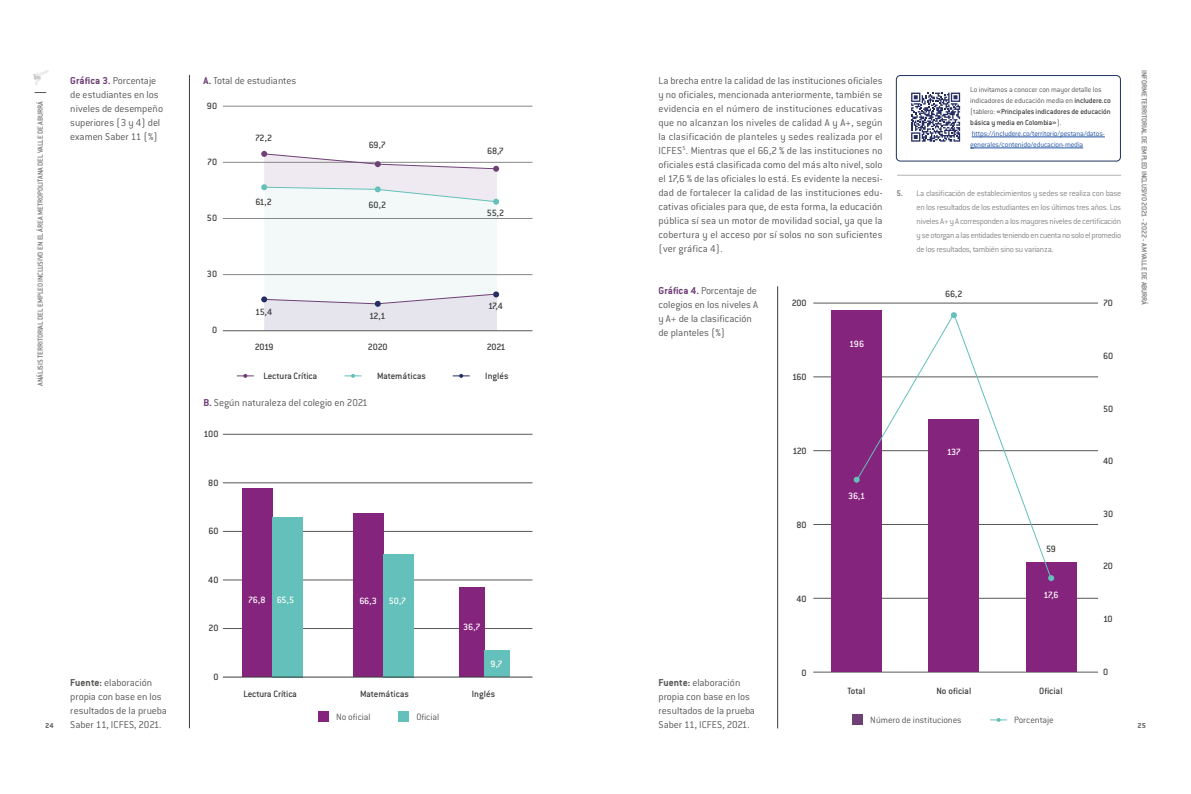
<style>
.page{position:relative;width:1191px;height:794px;background:#fff}
.page>*{position:absolute;margin:0;border:0;box-sizing:border-box;transform-origin:0 0}
.t1{font:300 11px/14px "Conduit ITC Std";letter-spacing:-.005em;color:#575756}
.t2{font:500 10px "Conduit ITC Std";letter-spacing:-.01em;color:#3c3c3b}
.t3{font:300 10px "Conduit ITC Std";letter-spacing:-.005em;color:#575756}
.t4{font:500 10px "Conduit ITC Std";letter-spacing:-.035em;color:#fff}
.t5{font:300 9px/14px "Conduit ITC Std";letter-spacing:-.035em;color:#878787;text-align:justify}
.t6{font:300 8px/11px "Conduit ITC Std";letter-spacing:-.015em;color:#2454a2}
.t7{font:500 8px "Conduit ITC Std";letter-spacing:-.01em;color:#706f6f}
.t8{font:800 8px "Conduit ITC Std";color:#706f6f}
.s1{font-weight:700;color:#6f4076}
.s2{color:#575756}
.s3{font-weight:500;color:#3c3c3b}
.s4{font-weight:700}
</style>
<div class="page">
<hr style="left:897px;top:175px;width:224px;height:1px;background:#b3b2b2">
<hr style="left:777px;top:286px;width:1px;height:442px;background:#3c3c3b">
<svg style="left:990px;top:718px;width:17px;height:4px"></svg>
<div style="left:852px;top:715px;width:10px;height:10px;background:#6f4076"></div>
<hr style="left:813px;top:672px;width:285px;height:1px;background:#575756">
<hr style="left:813px;top:303px;width:285px;height:1px;background:#575756">
<hr style="left:813px;top:377px;width:285px;height:1px;background:#575756">
<hr style="left:813px;top:450px;width:285px;height:1px;background:#575756">
<hr style="left:813px;top:524px;width:285px;height:1px;background:#575756">
<hr style="left:813px;top:598px;width:285px;height:1px;background:#575756">
<div style="left:831px;top:310px;width:50px;height:362px;background:#85247d"></div>
<div style="left:929px;top:419px;width:50px;height:253px;background:#85247d"></div>
<div style="left:1026px;top:562px;width:50px;height:110px;background:#85247d"></div>
<svg style="left:856px;top:311px;width:196px;height:269px"></svg>
<svg style="left:853px;top:477px;width:6px;height:6px"></svg>
<svg style="left:951px;top:312px;width:6px;height:6px"></svg>
<svg style="left:1048px;top:575px;width:6px;height:6px"></svg>
<hr style="left:971px;top:137px;width:133px;height:1px;background:#2454a2">
<hr style="left:970px;top:148px;width:113px;height:1px;background:#2454a2">
<div style="left:896px;top:75px;width:224px;height:86px;border:1px solid #1f325e;border-radius:4px"></div>
<svg style="left:911px;top:93px;width:49px;height:49px"></svg>
<svg style="left:33px;top:70px;width:16px;height:15px"></svg>
<hr style="left:189px;top:75px;width:1px;height:653px;background:#3c3c3b">
<hr style="left:223px;top:330px;width:309px;height:1px;background:#575756">
<hr style="left:223px;top:106px;width:309px;height:1px;background:#878787">
<hr style="left:223px;top:162px;width:309px;height:1px;background:#878787">
<hr style="left:223px;top:218px;width:309px;height:1px;background:#878787">
<hr style="left:223px;top:274px;width:309px;height:1px;background:#878787">
<svg style="left:237px;top:374px;width:17px;height:4px"></svg>
<svg style="left:344px;top:374px;width:17px;height:4px"></svg>
<svg style="left:453px;top:374px;width:17px;height:4px"></svg>
<svg style="left:261px;top:151px;width:238px;height:180px"></svg>
<hr style="left:223px;top:434px;width:309px;height:1px;background:#575756">
<hr style="left:223px;top:482px;width:309px;height:1px;background:#575756">
<hr style="left:223px;top:531px;width:309px;height:1px;background:#575756">
<hr style="left:223px;top:580px;width:309px;height:1px;background:#575756">
<hr style="left:223px;top:628px;width:309px;height:1px;background:#575756">
<div style="left:242px;top:489px;width:30px;height:188px;background:#85247d"></div>
<div style="left:272px;top:517px;width:30px;height:160px;background:#63c0ba"></div>
<div style="left:353px;top:513px;width:30px;height:164px;background:#85247d"></div>
<div style="left:383px;top:554px;width:30px;height:123px;background:#63c0ba"></div>
<div style="left:459px;top:587px;width:25px;height:90px;background:#85247d"></div>
<div style="left:484px;top:650px;width:25px;height:27px;background:#63c0ba"></div>
<hr style="left:223px;top:676px;width:309px;height:1px;background:#3c3c3b">
<div style="left:318px;top:711px;width:10px;height:10px;background:#85247d"></div>
<div style="left:399px;top:711px;width:10px;height:10px;background:#63c0ba"></div>
<p class="t7" style="left:36px;top:385px;width:286px;rotate:-90deg">ANÁLISIS TERRITORIAL DEL EMPLEO INCLUSIVO EN EL ÁREA METROPOLITANA DEL VALLE DE ABURRÁ</p>
<p class="t1" style="left:70px;top:73px;width:94px"><span class="s1">Gráfica 3.</span> Porcentaje de estudiantes en los niveles de desempeño superiores (3 y 4) del examen Saber 11 (%)</p>
<p class="t1" style="left:203px;top:73px;width:95px"><span class="s1">A.</span> Total de estudiantes</p>
<p class="t2" style="left:207px;top:100px;width:12px">90</p>
<p class="t2" style="left:255px;top:132px;width:19px">72,2</p>
<p class="t2" style="left:207px;top:156px;width:11px">70</p>
<p class="t2" style="left:207px;top:212px;width:12px">50</p>
<p class="t2" style="left:207px;top:268px;width:12px">30</p>
<p class="t2" style="left:212px;top:324px;width:7px">0</p>
<p class="t2" style="left:255px;top:195px;width:18px">61,2</p>
<p class="t2" style="left:255px;top:306px;width:18px">15,4</p>
<p class="t2" style="left:255px;top:340px;width:21px">2019</p>
<p class="t2" style="left:263px;top:369px;width:55px">Lectura Crítica</p>
<p class="t2" style="left:369px;top:139px;width:19px">69,7</p>
<p class="t2" style="left:368px;top:199px;width:19px">60,2</p>
<p class="t2" style="left:369px;top:310px;width:18px">12,1</p>
<p class="t2" style="left:487px;top:145px;width:18px">68,7</p>
<p class="t2" style="left:487px;top:207px;width:19px">55,2</p>
<p class="t2" style="left:488px;top:300px;width:16px">17,4</p>
<p class="t2" style="left:368px;top:340px;width:21px">2020</p>
<p class="t2" style="left:487px;top:340px;width:20px">2021</p>
<p class="t2" style="left:377px;top:369px;width:50px">Matemáticas</p>
<p class="t2" style="left:485px;top:369px;width:25px">Inglés</p>
<p class="t1" style="left:203px;top:395px;width:166px"><span class="s1">B.</span> Según naturaleza del colegio en 2021</p>
<p class="t2" style="left:203px;top:428px;width:16px">100</p>
<p class="t2" style="left:208px;top:476px;width:12px">80</p>
<p class="t2" style="left:208px;top:525px;width:12px">60</p>
<p class="t2" style="left:208px;top:573px;width:12px">40</p>
<p class="t2" style="left:208px;top:622px;width:12px">20</p>
<p class="t4" style="left:248px;top:594px;width:48px">76,8 65,5</p>
<p class="t4" style="left:359px;top:594px;width:48px">66,3 50,7</p>
<p class="t4" style="left:463px;top:620px;width:19px">36,7</p>
<p class="t1" style="left:658px;top:73px;width:226px;text-align:justify">La brecha entre la calidad de las instituciones oficiales y no oficiales, mencionada anteriormente, también se evidencia en el número de instituciones educativas que no alcanzan los niveles de calidad A y A+, según la clasificación de planteles y sedes realizada por el ICFES<sup>5</sup>. Mientras que el 66,2 % de las instituciones no oficiales está clasificada como del más alto nivel, solo el 17,6 % de las oficiales lo está. Es evidente la necesi&shy;dad de fortalecer la calidad de las instituciones edu&shy;cativas oficiales para que, de esta forma, la educación pública sí sea un motor de movilidad social, ya que la cobertura y el acceso por sí solos no son suficientes (ver gráfica 4).</p>
<p class="t6" style="left:970px;top:84px;width:142px"><span class="s2">Lo invitamos a conocer con mayor detalle los indicadores de educación media en</span> <span class="s3">includere.co </span><span class="s2">(tablero:</span> <span class="s3">«Principales indicadores de educación básica y media en Colombia»</span><span class="s2">). </span>https://includere.co/territorio/pestana/datos&shy;generales/contenido/educacion-media</p>
<p class="t5" style="left:916px;top:186px;width:206px;text-indent:-20px"><span class="s4">5.</span> La clasificación de establecimientos y sedes se realiza con base en los resultados de los estudiantes en los últimos tres años. Los niveles A+ y A corresponden a los mayores niveles de certificación y se otorgan a las entidades teniendo en cuenta no solo el promedio de los resultados, también sino su varianza.</p>
<p class="t1" style="left:658px;top:283px;width:101px"><span class="s1">Gráfica 4.</span> Porcentaje de colegios en los niveles A y A+ de la clasificación de planteles (%)</p>
<p class="t2" style="left:945px;top:287px;width:19px">66,2</p>
<p class="t2" style="left:791px;top:297px;width:16px">200</p>
<p class="t2" style="left:1103px;top:297px;width:11px">70</p>
<p class="t2" style="left:792px;top:371px;width:16px">160</p>
<p class="t2" style="left:792px;top:445px;width:16px">120</p>
<p class="t2" style="left:796px;top:519px;width:12px">80</p>
<p class="t2" style="left:796px;top:592px;width:12px">40</p>
<p class="t4" style="left:849px;top:338px;width:16px">196</p>
<p class="t4" style="left:848px;top:489px;width:19px">36,1</p>
<p class="t4" style="left:947px;top:445px;width:15px">137</p>
<p class="t2" style="left:1046px;top:543px;width:11px">59</p>
<p class="t4" style="left:1043px;top:588px;width:17px">17,6</p>
<p class="t2" style="left:1103px;top:350px;width:12px">60</p>
<p class="t2" style="left:1103px;top:402px;width:12px">50</p>
<p class="t2" style="left:1103px;top:455px;width:12px">40</p>
<p class="t2" style="left:1103px;top:507px;width:12px">30</p>
<p class="t2" style="left:1103px;top:560px;width:12px">20</p>
<p class="t2" style="left:1103px;top:613px;width:11px">10</p>
<p class="t7" style="left:1149px;top:70px;width:236px;rotate:90deg">INFORME TERRITORIAL DE EMPLEO INCLUSIVO 2021 - 2022 - AM VALLE DE ABURRÁ</p>
<p class="t4" style="left:490px;top:658px;width:14px">9,7</p>
<p class="t2" style="left:801px;top:666px;width:7px">0</p>
<p class="t2" style="left:1103px;top:665px;width:7px">0</p>
<p class="t2" style="left:213px;top:671px;width:7px">0</p>
<p class="t1" style="left:658px;top:675px;width:98px"><span class="s4">Fuente:</span> elaboración propia con base en los resultados de la prueba<br>Saber 11, ICFES, 2021.</p>
<p class="t1" style="left:70px;top:675px;width:98px"><span class="s4">Fuente:</span> elaboración propia con base en los resultados de la prueba<br>Saber 11, ICFES, 2021.</p>
<p class="t2" style="left:936px;top:685px;width:36px">No oficial</p>
<p class="t2" style="left:1039px;top:685px;width:25px">Oficial</p>
<p class="t2" style="left:847px;top:685px;width:19px">Total</p>
<p class="t2" style="left:243px;top:687px;width:55px">Lectura Crítica</p>
<p class="t2" style="left:360px;top:687px;width:50px">Matemáticas</p>
<p class="t2" style="left:472px;top:687px;width:25px">Inglés</p>
<p class="t3" style="left:336px;top:710px;width:36px">No oficial</p>
<p class="t3" style="left:416px;top:711px;width:24px">Oficial</p>
<p class="t3" style="left:870px;top:714px;width:93px">Número de instituciones</p>
<p class="t3" style="left:1014px;top:714px;width:41px">Porcentaje</p>
<p class="t8" style="left:45px;top:721px;width:10px">24</p>
<p class="t8" style="left:1137px;top:721px;width:10px">25</p>
</div>
